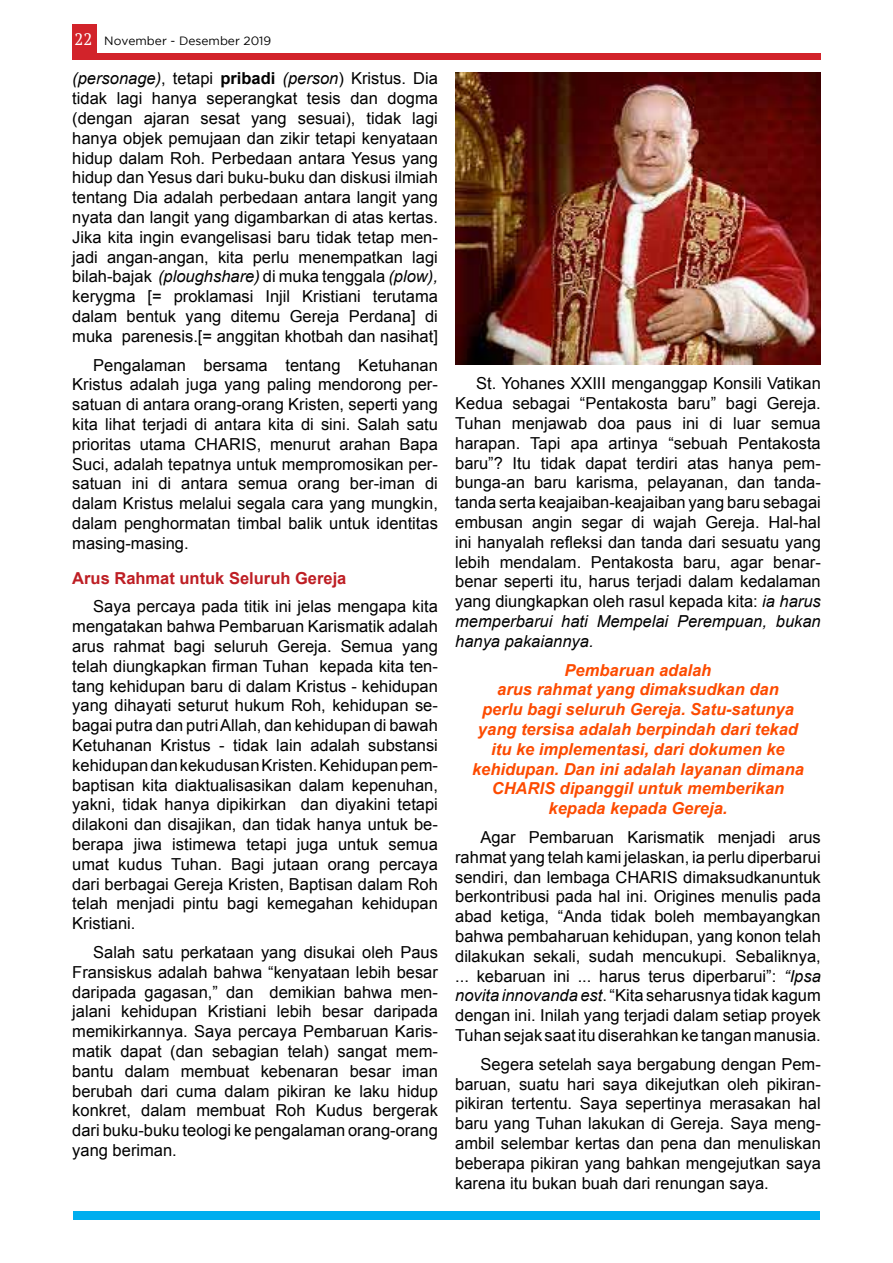
<style>
.page{position:relative;width:893px;height:1263px;background:#fff}
.page>*{position:absolute;margin:0;border:0;box-sizing:border-box;transform-origin:0 0}
.t1{font:16.5px/19.8px "Arial";color:#000;text-align:justify}
.t2{font:italic 700 16.5px/19.8px "Arial";color:#fd4b00;text-align:center}
.t3{font:700 16.5px "Arial";color:#be1e24}
.t4{font:12px "Gotham";color:#000}
.s1{font-family:"PT Serif";font-size:16.5px;color:#fff}
.s2{font-style:italic}
.s3{font-weight:700}
</style>
<div class="page">
<div style="left:72px;top:53px;width:749px;height:7px;background:#d2232a"></div>
<div style="left:72px;top:24px;width:25px;height:29px;background:#d2232a"></div>
<div style="left:73px;top:1212px;width:747px;height:8px;background:#00aeef"></div>
<img style="left:455px;top:72px;width:366px;height:293px">
<p class="t4" style="left:75px;top:34px;width:198px"><span class="s1">22</span> November - Desember 2019</p>
<p class="t1" style="left:72px;top:69px;width:367px"><span class="s2">(personage)</span>, tetapi <span class="s3">pribadi</span> <span class="s2">(person</span>) Kristus. Dia tidak lagi hanya seperangkat tesis dan dogma (dengan ajaran sesat yang sesuai), tidak lagi hanya objek pemujaan dan zikir tetapi kenyataan hidup dalam Roh. Perbedaan antara Yesus yang hidup dan Yesus dari buku-buku dan diskusi ilmiah tentang Dia adalah perbedaan antara langit yang nyata dan langit yang digambarkan di atas kertas.<br>Jika kita ingin evangelisasi baru tidak tetap men&shy;jadi angan-angan, kita perlu menempatkan lagi bilah-bajak <span class="s2">(ploughshare)</span> di muka tenggala <span class="s2">(plow), </span>kerygma [= proklamasi Injil Kristiani terutama dalam bentuk yang ditemu Gereja Perdana] di muka parenesis.[= anggitan khotbah dan nasihat]</p>
<p class="t1" style="left:72px;top:355px;width:367px;text-indent:21px">Pengalaman bersama tentang Ketuhanan Kristus adalah juga yang paling mendorong per&shy;satuan di antara orang-orang Kristen, seperti yang kita lihat terjadi di antara kita di sini. Salah satu prioritas utama CHARIS, menurut arahan Bapa Suci, adalah tepatnya untuk mempromosikan per&shy;satuan ini di antara semua orang ber-iman di dalam Kristus melalui segala cara yang mungkin, dalam penghormatan timbal balik untuk identitas masing-masing.</p>
<p class="t3" style="left:72px;top:567px;width:276px">Arus Rahmat untuk Seluruh Gereja</p>
<p class="t1" style="left:72px;top:597px;width:367px;text-indent:21px">Saya percaya pada titik ini jelas mengapa kita mengatakan bahwa Pembaruan Karismatik adalah arus rahmat bagi seluruh Gereja. Semua yang telah diungkapkan firman Tuhan kepada kita ten&shy;tang kehidupan baru di dalam Kristus - kehidupan yang dihayati seturut hukum Roh, kehidupan se&shy;bagai putra dan putri Allah, dan kehidupan di bawah Ketuhanan Kristus - tidak lain adalah substansi kehidupan dan kekudusan Kristen. Kehidupan pem&shy;baptisan kita diaktualisasikan dalam kepenuhan, yakni, tidak hanya dipikirkan dan diyakini tetapi dilakoni dan disajikan, dan tidak hanya untuk be&shy;berapa jiwa istimewa tetapi juga untuk semua umat kudus Tuhan. Bagi jutaan orang percaya dari berbagai Gereja Kristen, Baptisan dalam Roh telah menjadi pintu bagi kemegahan kehidupan Kristiani.</p>
<p class="t1" style="left:72px;top:942px;width:367px;text-indent:21px">Salah satu perkataan yang disukai oleh Paus Fransiskus adalah bahwa “kenyataan lebih besar daripada gagasan,” dan demikian bahwa men&shy;jalani kehidupan Kristiani lebih besar daripada memikirkannya. Saya percaya Pembaruan Karis&shy;matik dapat (dan sebagian telah) sangat mem&shy;bantu dalam membuat kebenaran besar iman berubah dari cuma dalam pikiran ke laku hidup konkret, dalam membuat Roh Kudus bergerak dari buku-buku teologi ke pengalaman orang-orang yang beriman.</p>
<p class="t1" style="left:455px;top:374px;width:367px;text-indent:21px">St. Yohanes XXIII menganggap Konsili Vatikan Kedua sebagai “Pentakosta baru” bagi Gereja.<br>Tuhan menjawab doa paus ini di luar semua harapan. Tapi apa artinya “sebuah Pentakosta baru”? Itu tidak dapat terdiri atas hanya pem&shy;bunga-an baru karisma, pelayanan, dan tanda&shy;tanda serta keajaiban-keajaiban yang baru sebagai embusan angin segar di wajah Gereja. Hal-hal ini hanyalah refleksi dan tanda dari sesuatu yang lebih mendalam. Pentakosta baru, agar benar&shy;benar seperti itu, harus terjadi dalam kedalaman yang diungkapkan oleh rasul kepada kita: <span class="s2">ia harus memperbarui hati Mempelai Perempuan, bukan hanya pakaiannya.</span></p>
<p class="t2" style="left:472px;top:660px;width:333px">Pembaruan adalah<br>arus rahmat yang dimaksudkan dan<br>perlu bagi seluruh Gereja. Satu-satunya yang tersisa adalah berpindah dari tekad itu ke implementasi, dari dokumen ke kehidupan. Dan ini adalah layanan dimana CHARIS dipanggil untuk memberikan kepada kepada Gereja.</p>
<p class="t1" style="left:455px;top:827px;width:367px;text-indent:25px">Agar Pembaruan Karismatik menjadi arus rahmat yang telah kami jelaskan, ia perlu diperbarui sendiri, dan lembaga CHARIS dimaksudkanuntuk berkontribusi pada hal ini. Origines menulis pada abad ketiga, “Anda tidak boleh membayangkan bahwa pembaharuan kehidupan, yang konon telah dilakukan sekali, sudah mencukupi. Sebaliknya, ... kebaruan ini ... harus terus diperbarui”: <span class="s2">“Ipsa novita innovanda est</span>. “Kita seharusnya tidak kagum dengan ini. Inilah yang terjadi dalam setiap proyek Tuhan sejak saat itu diserahkan ke tangan manusia.</p>
<p class="t1" style="left:455px;top:1054px;width:367px;text-indent:25px">Segera setelah saya bergabung dengan Pem&shy;baruan, suatu hari saya dikejutkan oleh pikiran&shy;pikiran tertentu. Saya sepertinya merasakan hal baru yang Tuhan lakukan di Gereja. Saya meng&shy;ambil selembar kertas dan pena dan menuliskan beberapa pikiran yang bahkan mengejutkan saya karena itu bukan buah dari renungan saya.</p>
</div>
